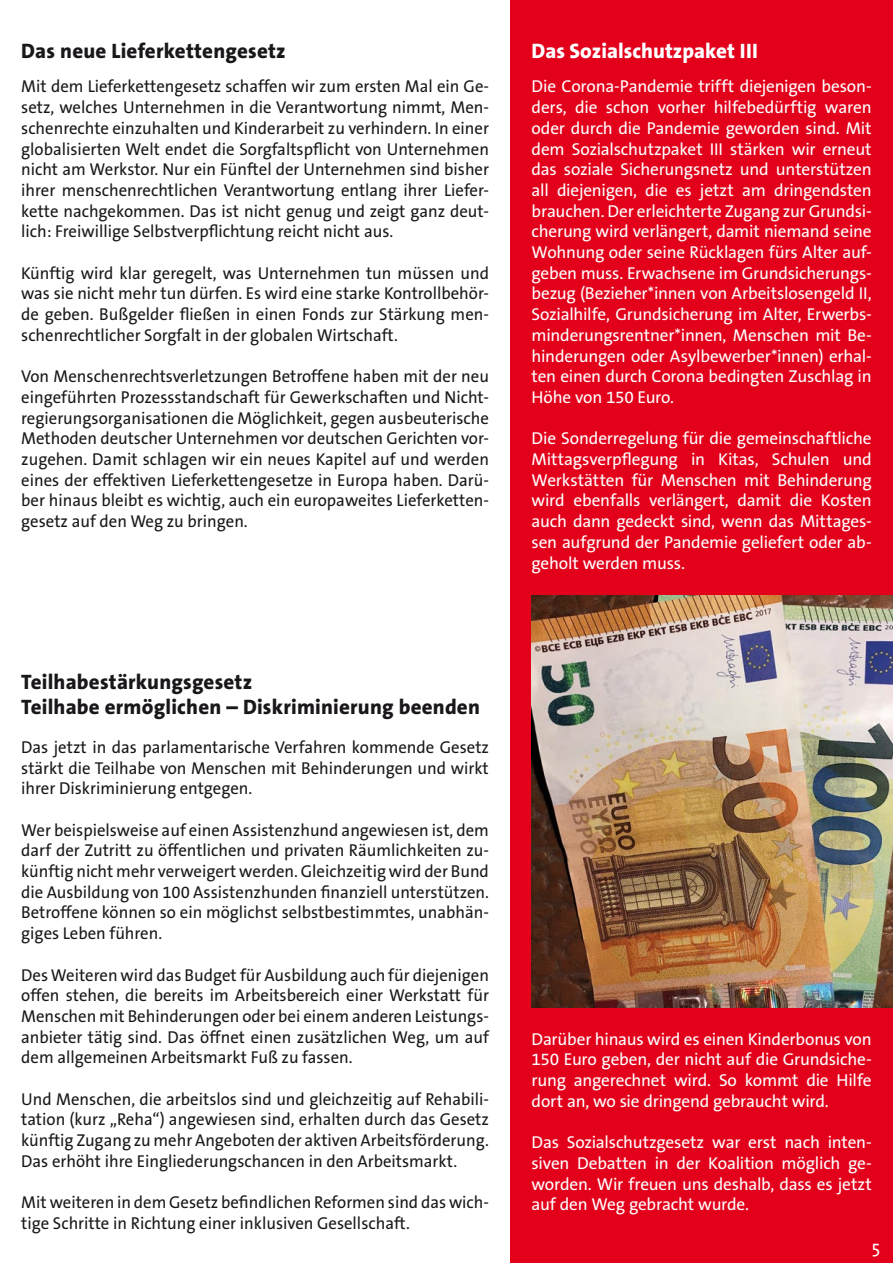
<style>
.page{position:relative;width:893px;height:1263px;background:#fff}
.page>*{position:absolute;margin:0;border:0;box-sizing:border-box;transform-origin:0 0}
.t1{font:800 21px/25.2px "The Sans B8";letter-spacing:.01em;color:#1a171b}
.t2{font:800 21px "The Sans B8";color:#fff}
.t3{font:18px "The Sans";color:#fff}
.t4{font:17.25px/20.7px "The Sans B5 Plain";color:#1a171b;text-align:justify}
.t5{font:17.25px/20.7px "The Sans B5 Plain";letter-spacing:-.015em;color:#fff;text-align:justify}
</style>
<div class="page">
<div style="left:510px;top:0;width:383px;height:1263px;background:#e2001b"></div>
<img style="left:531px;top:595px;width:362px;height:412px">
<p class="t1" style="left:21px;top:39px;width:266px">Das neue Lieferkettengesetz</p>
<p class="t4" style="left:21px;top:77px;width:469px">Mit dem Lieferkettengesetz schaffen wir zum ersten Mal ein Ge&shy;setz, welches Unternehmen in die Verantwortung nimmt, Men&shy;schenrechte einzuhalten und Kinderarbeit zu verhindern. In einer globalisierten Welt endet die Sorgfaltspflicht von Unternehmen nicht am Werkstor. Nur ein Fünftel der Unternehmen sind bisher ihrer menschenrechtlichen Verantwortung entlang ihrer Liefer&shy;kette nachgekommen. Das ist nicht genug und zeigt ganz deut&shy;lich: Freiwillige Selbstverpflichtung reicht nicht aus.</p>
<p class="t4" style="left:21px;top:263px;width:469px">Künftig wird klar geregelt, was Unternehmen tun müssen und was sie nicht mehr tun dürfen. Es wird eine starke Kontrollbehör&shy;de geben. Bußgelder fließen in einen Fonds zur Stärkung men&shy;schenrechtlicher Sorgfalt in der globalen Wirtschaft.</p>
<p class="t4" style="left:21px;top:367px;width:469px">Von Menschenrechtsverletzungen Betroffene haben mit der neu eingeführten Prozessstandschaft für Gewerkschaften und Nicht&shy;regierungsorganisationen die Möglichkeit, gegen ausbeuterische Methoden deutscher Unternehmen vor deutschen Gerichten vor&shy;zugehen. Damit schlagen wir ein neues Kapitel auf und werden eines der effektiven Lieferkettengesetze in Europa haben. Darü&shy;ber hinaus bleibt es wichtig, auch ein europaweites Lieferketten&shy;gesetz auf den Weg zu bringen.</p>
<p class="t1" style="left:21px;top:670px;width:460px">Teilhabestärkungsgesetz<br>Teilhabe ermöglichen – Diskriminierung beenden</p>
<p class="t4" style="left:21px;top:737px;width:469px">Das jetzt in das parlamentarische Verfahren kommende Gesetz stärkt die Teilhabe von Menschen mit Behinderungen und wirkt ihrer Diskriminierung entgegen.</p>
<p class="t4" style="left:21px;top:820px;width:469px">Wer beispielsweise auf einen Assistenzhund angewiesen ist, dem darf der Zutritt zu öffentlichen und privaten Räumlichkeiten zu&shy;künftig nicht mehr verweigert werden. Gleichzeitig wird der Bund die Ausbildung von 100 Assistenzhunden finanziell unterstützen.<br>Betroffene können so ein möglichst selbstbestimmtes, unabhän&shy;giges Leben führen.</p>
<p class="t4" style="left:21px;top:965px;width:469px">Des Weiteren wird das Budget für Ausbildung auch für diejenigen offen stehen, die bereits im Arbeitsbereich einer Werkstatt für Menschen mit Behinderungen oder bei einem anderen Leistungs&shy;anbieter tätig sind. Das öffnet einen zusätzlichen Weg, um auf dem allgemeinen Arbeitsmarkt Fuß zu fassen.</p>
<p class="t4" style="left:21px;top:1089px;width:469px">Und Menschen, die arbeitslos sind und gleichzeitig auf Rehabili&shy;tation (kurz „Reha“) angewiesen sind, erhalten durch das Gesetz künftig Zugang zu mehr Angeboten der aktiven Arbeitsförderung.<br>Das erhöht ihre Eingliederungschancen in den Arbeitsmarkt.</p>
<p class="t4" style="left:21px;top:1193px;width:469px">Mit weiteren in dem Gesetz befindlichen Reformen sind das wich&shy;tige Schritte in Richtung einer inklusiven Gesellschaft.</p>
<p class="t2" style="left:531px;top:40px;width:228px">Das Sozialschutzpaket III</p>
<p class="t5" style="left:531px;top:77px;width:342px">Die Corona-Pandemie trifft diejenigen beson&shy;ders, die schon vorher hilfebedürftig waren oder durch die Pandemie geworden sind. Mit dem Sozialschutzpaket III stärken wir erneut das soziale Sicherungsnetz und unterstützen all diejenigen, die es jetzt am dringendsten brauchen. Der erleichterte Zugang zur Grundsi&shy;cherung wird verlängert, damit niemand seine Wohnung oder seine Rücklagen fürs Alter auf&shy;geben muss. Erwachsene im Grundsicherungs&shy;bezug (Bezieher*innen von Arbeitslosengeld II, Sozialhilfe, Grundsicherung im Alter, Erwerbs&shy;minderungsrentner*innen, Menschen mit Be&shy;hinderungen oder Asylbewerber*innen) erhal&shy;ten einen durch Corona bedingten Zuschlag in Höhe von 150 Euro.</p>
<p class="t5" style="left:531px;top:429px;width:342px">Die Sonderregelung für die gemeinschaftliche Mittagsverpflegung in Kitas, Schulen und Werkstätten für Menschen mit Behinderung wird ebenfalls verlängert, damit die Kosten auch dann gedeckt sind, wenn das Mittages&shy;sen aufgrund der Pandemie geliefert oder ab&shy;geholt werden muss.</p>
<p class="t5" style="left:531px;top:1029px;width:342px">Darüber hinaus wird es einen Kinderbonus von 150 Euro geben, der nicht auf die Grundsiche&shy;rung angerechnet wird. So kommt die Hilfe dort an, wo sie dringend gebraucht wird.</p>
<p class="t5" style="left:531px;top:1133px;width:342px">Das Sozialschutzgesetz war erst nach inten&shy;siven Debatten in der Koalition möglich ge&shy;worden. Wir freuen uns deshalb, dass es jetzt auf den Weg gebracht wurde.</p>
<p class="t3" style="left:872px;top:1235px;width:10px">5</p>
</div>
